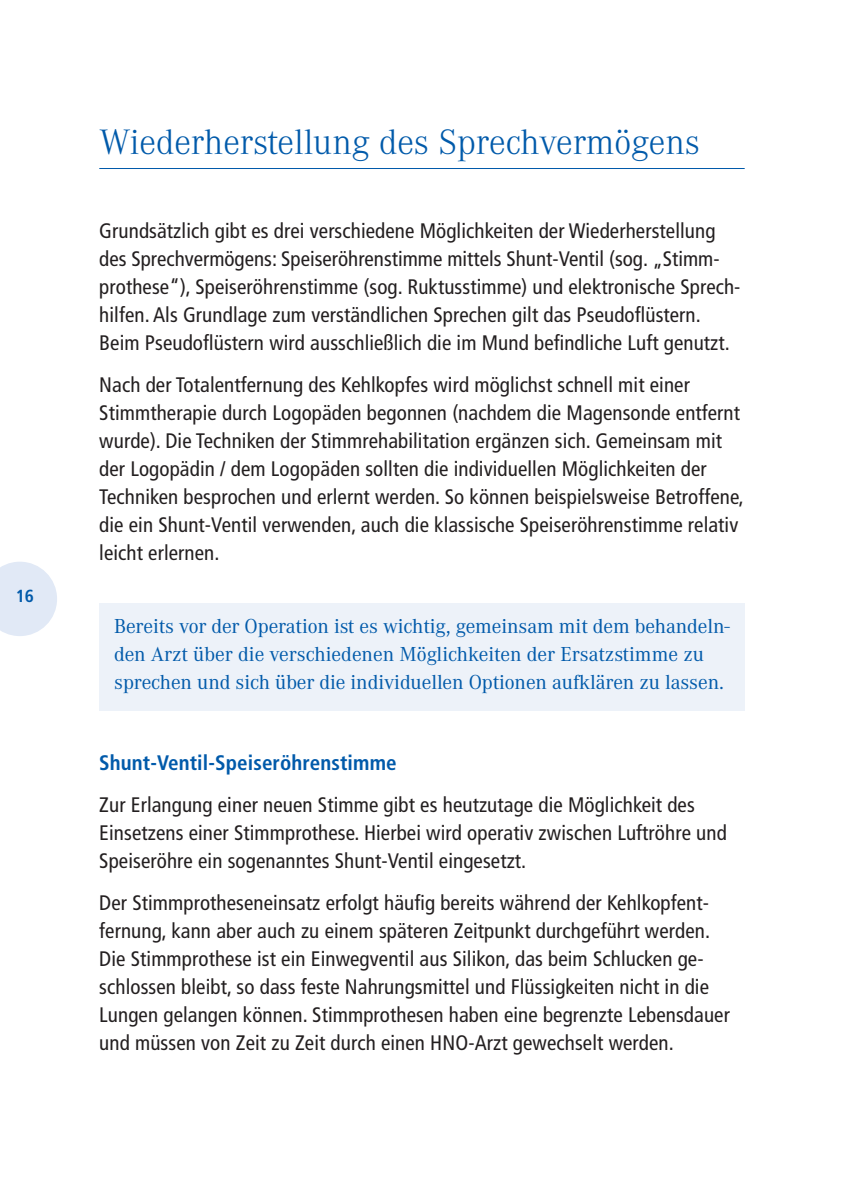
<style>
.page{position:relative;width:844px;height:1191px;background:#fff}
.page>*{position:absolute;margin:0;border:0;box-sizing:border-box;transform-origin:0 0}
.t1{font:300 36.75px "Corporate A";color:#015aaa}
.t2{font:condensed 21px/28px "Frutiger";letter-spacing:.005em;color:#231f20}
.t3{font:21px/28px "Corporate A";letter-spacing:-.005em;color:#015aaa}
.t4{font:700 condensed 21px "Frutiger";letter-spacing:.005em;color:#015aaa}
.t5{font:700 condensed 17.5px "Frutiger";color:#015aaa}
</style>
<div class="page">
<hr style="left:99px;top:168px;width:645px;height:1px;background:#015aaa">
<div style="left:99px;top:603px;width:645px;height:107px;background:#edf2f9"></div>
<svg style="left:0;top:562px;width:57px;height:74px"></svg>
<p class="t5" style="left:16px;top:586px;width:20px">16</p>
<h1 class="t1" style="left:99px;top:122px;width:602px">Wiederherstellung des Sprechvermögens</h1>
<p class="t2" style="left:99px;top:217px;width:642px">Grundsätzlich gibt es drei verschiedene Möglichkeiten der Wiederherstellung des Sprechvermögens: Speiseröhrenstimme mittels Shunt-Ventil (sog. „Stimm&shy;prothese“), Speiseröhrenstimme (sog. Ruktusstimme) und elektronische Sprech&shy;hilfen. Als Grundlage zum verständlichen Sprechen gilt das Pseudoflüstern.<br>Beim Pseudoflüstern wird ausschließlich die im Mund befindliche Luft genutzt.</p>
<p class="t2" style="left:99px;top:371px;width:645px">Nach der Totalentfernung des Kehlkopfes wird möglichst schnell mit einer Stimmtherapie durch Logopäden begonnen (nachdem die Magensonde entfernt wurde). Die Techniken der Stimmrehabilitation ergänzen sich. Gemeinsam mit der Logopädin / dem Logopäden sollten die individuellen Möglichkeiten der Techniken besprochen und erlernt werden. So können beispielsweise Betroffene, die ein Shunt-Ventil verwenden, auch die klassische Speiseröhrenstimme relativ leicht erlernen.</p>
<p class="t3" style="left:114px;top:613px;width:617px">Bereits vor der Operation ist es wichtig, gemeinsam mit dem behandeln&shy;den Arzt über die verschiedenen Möglichkeiten der Ersatzstimme zu sprechen und sich über die individuellen Optionen aufklären zu lassen.</p>
<p class="t4" style="left:99px;top:750px;width:299px">Shunt-Ventil-Speiseröhrenstimme</p>
<p class="t2" style="left:99px;top:791px;width:629px">Zur Erlangung einer neuen Stimme gibt es heutzutage die Möglichkeit des<br>Einsetzens einer Stimmprothese. Hierbei wird operativ zwischen Luftröhre und<br>Speiseröhre ein sogenanntes Shunt-Ventil eingesetzt.</p>
<p class="t2" style="left:99px;top:889px;width:632px">Der Stimmprotheseneinsatz erfolgt häufig bereits während der Kehlkopfent&shy;fernung, kann aber auch zu einem späteren Zeitpunkt durchgeführt werden.<br>Die Stimmprothese ist ein Einwegventil aus Silikon, das beim Schlucken ge&shy;schlossen bleibt, so dass feste Nahrungsmittel und Flüssigkeiten nicht in die Lungen gelangen können. Stimmprothesen haben eine begrenzte Lebensdauer und müssen von Zeit zu Zeit durch einen HNO-Arzt gewechselt werden.</p>
</div>
